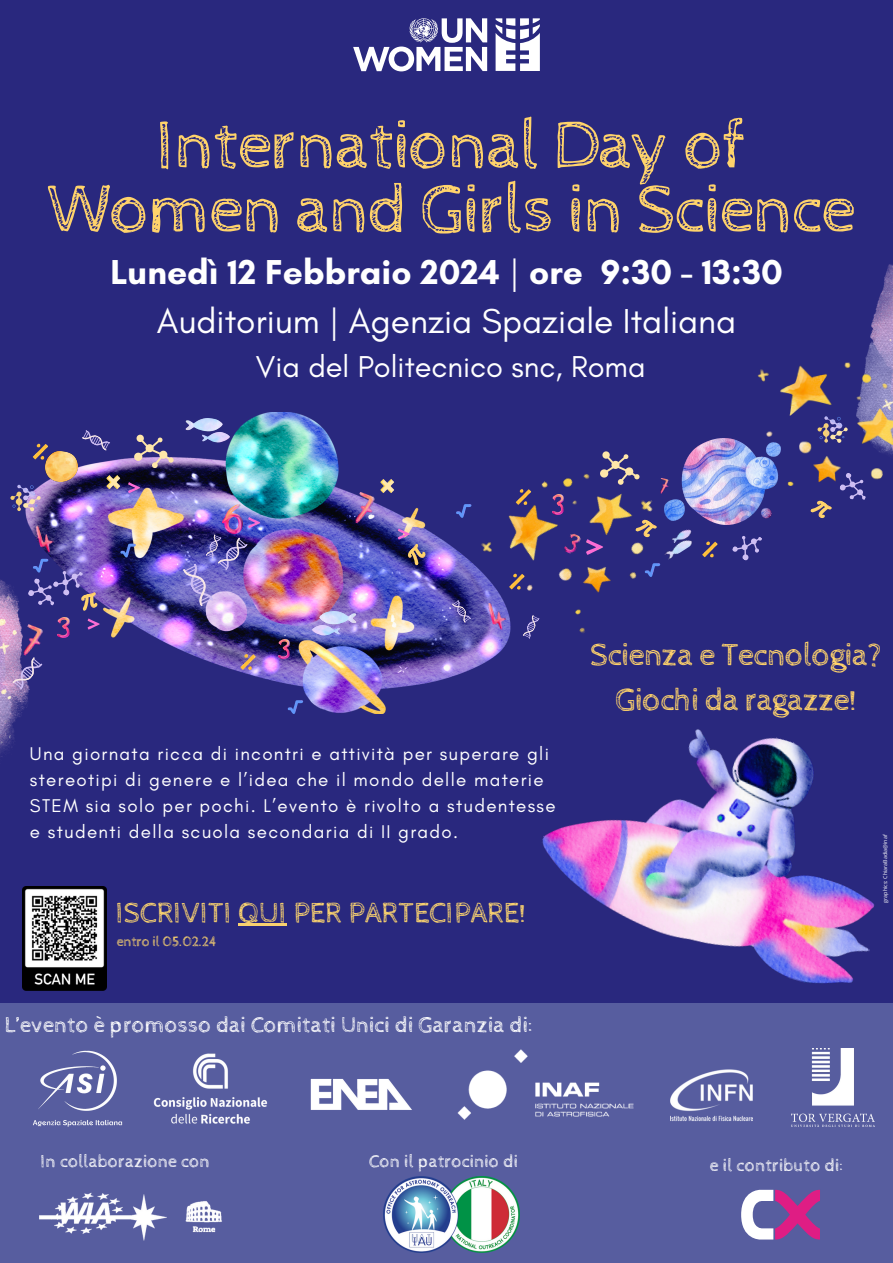
<style>
.page{position:relative;width:893px;height:1263px;background:#29287e}
.page>*{position:absolute;margin:0;border:0;box-sizing:border-box;transform-origin:0 0}
.t1{font:69.75px "Cabin Sketch";letter-spacing:-.02em;color:#ffd36b}
.t2{font:700 35.25px "Glacial Indifference";color:#fff}
.t3{font:35.25px "Glacial Indifference";color:#fff}
.t4{font:32.25px "Cabin Sketch";letter-spacing:-.02em;color:#ffd36b}
.t5{font:30.75px "Glacial Indifference";color:#fff}
.t6{font:29.1px "Cabin Sketch";color:#f8d16f}
.t7{font:22.5px "Cabin Sketch";color:#fff}
.t8{font:18.75px/25.9px "Glacial Indifference";letter-spacing:.07em;color:#fff}
.t9{font:18px "Cabin Sketch";color:#fff}
.t10{font:14.25px "Cabin Sketch";letter-spacing:-.02em;color:#f8d16f}
.t11{font:5.32px "Open Sans";color:#fff}
.s1{font-weight:400}
</style>
<div class="page">
<img style="left:26px;top:413px;width:479px;height:300px">
<img style="left:542px;top:729px;width:333px;height:255px">
<img style="left:476px;top:437px;width:185px;height:209px">
<img style="left:45px;top:451px;width:32px;height:31px">
<svg style="left:353px;top:18px;width:134px;height:53px"></svg>
<svg style="left:495px;top:18px;width:45px;height:53px"></svg>
<img style="left:0;top:523px;width:30px;height:234px">
<img style="left:865px;top:264px;width:28px;height:97px">
<div style="left:0;top:1003px;width:893px;height:260px;background:#575d9f"></div>
<img style="left:457px;top:1049px;width:177px;height:71px">
<img style="left:757px;top:361px;width:136px;height:125px">
<img style="left:664px;top:439px;width:116px;height:86px">
<img style="left:791px;top:1048px;width:83px;height:79px">
<img style="left:349px;top:492px;width:28px;height:34px">
<img style="left:34px;top:523px;width:22px;height:31px">
<img style="left:312px;top:611px;width:45px;height:26px">
<svg style="left:600px;top:451px;width:39px;height:34px"></svg>
<img style="left:658px;top:525px;width:34px;height:35px">
<svg style="left:134px;top:435px;width:39px;height:33px"></svg>
<svg style="left:732px;top:536px;width:30px;height:25px"></svg>
<img style="left:183px;top:534px;width:65px;height:73px">
<svg style="left:817px;top:416px;width:30px;height:27px"></svg>
<svg style="left:10px;top:485px;width:31px;height:26px"></svg>
<img style="left:223px;top:504px;width:19px;height:30px">
<img style="left:552px;top:494px;width:11px;height:20px">
<img style="left:563px;top:532px;width:18px;height:23px">
<img style="left:279px;top:639px;width:11px;height:20px">
<img style="left:657px;top:478px;width:13px;height:17px">
<img style="left:487px;top:600px;width:21px;height:31px">
<svg style="left:522px;top:614px;width:18px;height:25px"></svg>
<svg style="left:451px;top:599px;width:20px;height:24px"></svg>
<svg style="left:107px;top:475px;width:13px;height:14px"></svg>
<svg style="left:635px;top:517px;width:22px;height:22px"></svg>
<svg style="left:248px;top:517px;width:12px;height:11px"></svg>
<svg style="left:509px;top:573px;width:15px;height:16px"></svg>
<svg style="left:287px;top:700px;width:16px;height:14px"></svg>
<svg style="left:586px;top:539px;width:17px;height:16px"></svg>
<svg style="left:456px;top:504px;width:15px;height:14px"></svg>
<svg style="left:644px;top:563px;width:16px;height:14px"></svg>
<svg style="left:380px;top:479px;width:14px;height:14px"></svg>
<svg style="left:702px;top:541px;width:15px;height:16px"></svg>
<svg style="left:240px;top:654px;width:15px;height:16px"></svg>
<svg style="left:33px;top:444px;width:15px;height:15px"></svg>
<svg style="left:120px;top:544px;width:16px;height:14px"></svg>
<svg style="left:516px;top:489px;width:15px;height:16px"></svg>
<svg style="left:27px;top:559px;width:73px;height:52px"></svg>
<svg style="left:88px;top:618px;width:12px;height:11px"></svg>
<svg style="left:128px;top:482px;width:12px;height:11px"></svg>
<svg style="left:398px;top:528px;width:30px;height:38px"></svg>
<img style="left:670px;top:1069px;width:83px;height:52px">
<img style="left:310px;top:1078px;width:102px;height:32px">
<img style="left:186px;top:418px;width:45px;height:25px">
<svg style="left:81px;top:430px;width:30px;height:21px"></svg>
<svg style="left:810px;top:500px;width:22px;height:18px"></svg>
<svg style="left:839px;top:472px;width:27px;height:28px"></svg>
<img style="left:18px;top:624px;width:27px;height:35px">
<img style="left:58px;top:617px;width:11px;height:20px">
<svg style="left:12px;top:657px;width:31px;height:33px"></svg>
<img style="left:33px;top:1050px;width:90px;height:77px">
<img style="left:153px;top:1053px;width:115px;height:71px">
<img style="left:39px;top:1192px;width:183px;height:49px">
<img style="left:383px;top:1176px;width:136px;height:76px">
<svg style="left:741px;top:1190px;width:79px;height:49px"></svg>
<img style="left:23px;top:886px;width:83px;height:104px">
<hr style="left:239px;top:923px;width:48px;height:3px;background:#f8d16f">
<p class="t1" style="left:156px;top:106px;width:592px">International Day of</p>
<p class="t1" style="left:47px;top:171px;width:810px">Women and Girls in Science</p>
<p class="t2" style="left:110px;top:250px;width:674px">Lunedì 12 Febbraio 2024 <span class="s1">|</span> ore 9:30 - 13:30</p>
<p class="t3" style="left:157px;top:299px;width:581px">Auditorium | Agenzia Spaziale Italiana</p>
<p class="t5" style="left:256px;top:348px;width:391px">Via del Politecnico snc, Roma</p>
<p class="t8" style="left:30px;top:741px;width:527px">Una giornata ricca di incontri e attività per superare gli stereotipi di genere e l’idea che il mondo delle materie STEM sia solo per pochi. L’evento è rivolto a studentesse e studenti della scuola secondaria di II grado.</p>
<p class="t6" style="left:116px;top:896px;width:412px">ISCRIVITI QUI PER PARTECIPARE!</p>
<p class="t10" style="left:117px;top:934px;width:102px">entro il 05.02.24</p>
<p class="t7" style="left:5px;top:1012px;width:530px">L’evento è promosso dai Comitati Unici di Garanzia di:</p>
<p class="t4" style="left:590px;top:636px;width:294px">Scienza e Tecnologia?</p>
<p class="t4" style="left:615px;top:681px;width:243px">Giochi da ragazze!</p>
<p class="t11" style="left:881px;top:902px;width:70px;rotate:-90deg">graphics: ChiaraBadia@inaf</p>
<p class="t9" style="left:41px;top:1151px;width:171px">In collaborazione con</p>
<p class="t9" style="left:369px;top:1151px;width:150px">Con il patrocinio di</p>
<p class="t9" style="left:710px;top:1155px;width:135px">e il contributo di:</p>
</div>
